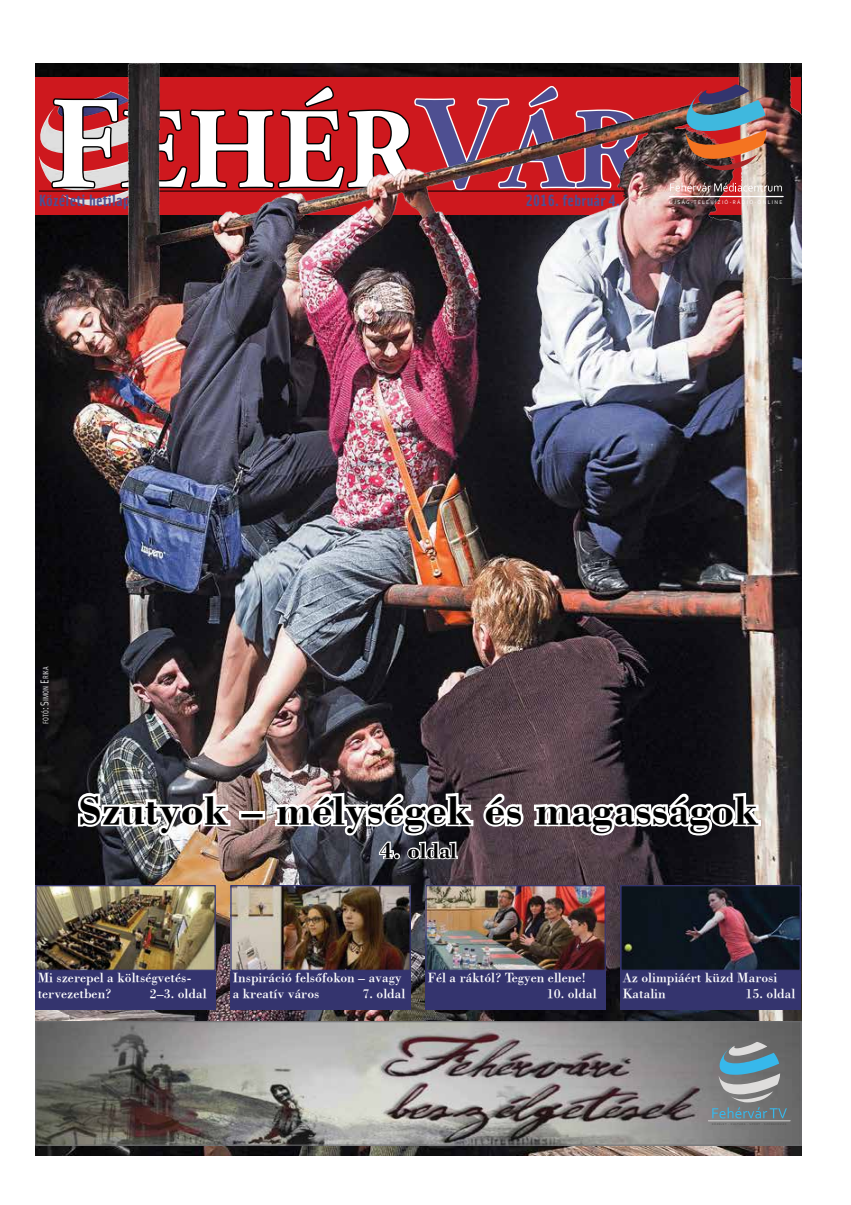
<style>
.page{position:relative;width:851px;height:1205px;background:#fff}
.page>*{position:absolute;margin:0;border:0;box-sizing:border-box;transform-origin:0 0}
.t1{font:700 114.25px "Adobe Garamond Pro";letter-spacing:.015em;color:#fff;scale:.96 1}
.t2{font:700 42.5px "Bodoni PFL";letter-spacing:.01em;color:#000}
.t3{font:700 22.5px "Bodoni PFL";letter-spacing:.01em;color:#000}
.t4{font:700 16.25px "Solex";letter-spacing:.02em;color:#4e4f91}
.t5{font:13.75px/16.5px "Bodoni PFL";color:#fff}
.t6{font:7.88px "Solex";color:#fff}
.t7{font:5.62px "Corbel";letter-spacing:.25em;color:#fff;scale:.93 1}
.s1{font-size:131.25px}
.s2{font-size:131.25px;color:#4e4f91}
.s3{color:#4e4f91}
.s4{font-size:11.25px}
</style>
<div class="page">
<img style="left:35px;top:352px;width:766px;height:803px">
<div style="left:36px;top:885px;width:180px;height:124px;background:#34346e"></div>
<img style="left:37px;top:887px;width:177px;height:82px">
<div style="left:35px;top:885px;width:181px;height:86px;border:1px solid #34346e"></div>
<div style="left:231px;top:885px;width:180px;height:124px;background:#34346e"></div>
<img style="left:232px;top:887px;width:177px;height:82px">
<div style="left:230px;top:885px;width:181px;height:86px;border:1px solid #34346e"></div>
<div style="left:425px;top:885px;width:181px;height:124px;background:#34346e"></div>
<img style="left:427px;top:887px;width:176px;height:82px">
<div style="left:425px;top:885px;width:180px;height:86px;border:1px solid #34346e"></div>
<div style="left:620px;top:885px;width:181px;height:124px;background:#34346e"></div>
<img style="left:622px;top:887px;width:176px;height:82px">
<div style="left:620px;top:885px;width:180px;height:86px;border:1px solid #34346e"></div>
<img style="left:74px;top:790px;width:160px;height:48px">
<svg style="left:272px;top:789px;width:492px;height:72px"></svg>
<img style="left:35px;top:64px;width:766px;height:288px">
<img style="left:96px;top:62px;width:120px;height:67px">
<img style="left:685px;top:84px;width:81px;height:86px">
<svg style="left:670px;top:183px;width:111px;height:9px"></svg>
<hr style="left:669px;top:196px;width:114px;height:1px;background:#fff">
<img style="left:37px;top:1023px;width:762px;height:120px">
<svg style="left:712px;top:1042px;width:74px;height:76px;background:#7b8f97"></svg>
<hr style="left:707px;top:1120px;width:83px;height:1px;background:#dedddc">
<div style="left:35px;top:1021px;width:766px;height:124px;border:1px solid #6d6e71"></div>
<h1 class="t1" style="left:50px;top:84px;width:623px"><span class="s1">F</span>EHÉR<span class="s2">V</span><span class="s3">ÁR</span></h1>
<p class="t4" style="left:526px;top:189px;width:95px">2016. február 4.</p>
<p class="t4" style="left:39px;top:189px;width:93px">Közéleti hetilap</p>
<p class="t7" style="left:669px;top:198px;width:123px">ÚJSÁG-TELEVÍZIÓ-RÁDIÓ-ONLINE</p>
<p class="t6" style="left:41px;top:724px;width:59px;rotate:-90deg">fotó<span class="s4">: S</span>imon <span class="s4">E</span>rika</p>
<h2 class="t2" style="left:78px;top:781px;width:681px">Szutyok – mélységek és magasságok</h2>
<h3 class="t3" style="left:380px;top:835px;width:78px">4. oldal</h3>
<p class="t5" style="left:38px;top:969px;width:155px">Mi szerepel a költségvetés&shy;tervezetben?</p>
<p class="t5" style="left:150px;top:985px;width:58px">2–3. oldal</p>
<p class="t5" style="left:233px;top:969px;width:170px">Inspiráció felsőfokon – avagy a kreatív város</p>
<p class="t5" style="left:362px;top:985px;width:44px">7. oldal</p>
<p class="t5" style="left:427px;top:969px;width:160px">Fél a ráktól? Tegyen ellene!</p>
<p class="t5" style="left:546px;top:985px;width:51px">10. oldal</p>
<p class="t5" style="left:622px;top:969px;width:156px">Az olimpiáért küzd Marosi<br>Katalin</p>
<p class="t5" style="left:745px;top:985px;width:51px">15. oldal</p>
</div>
